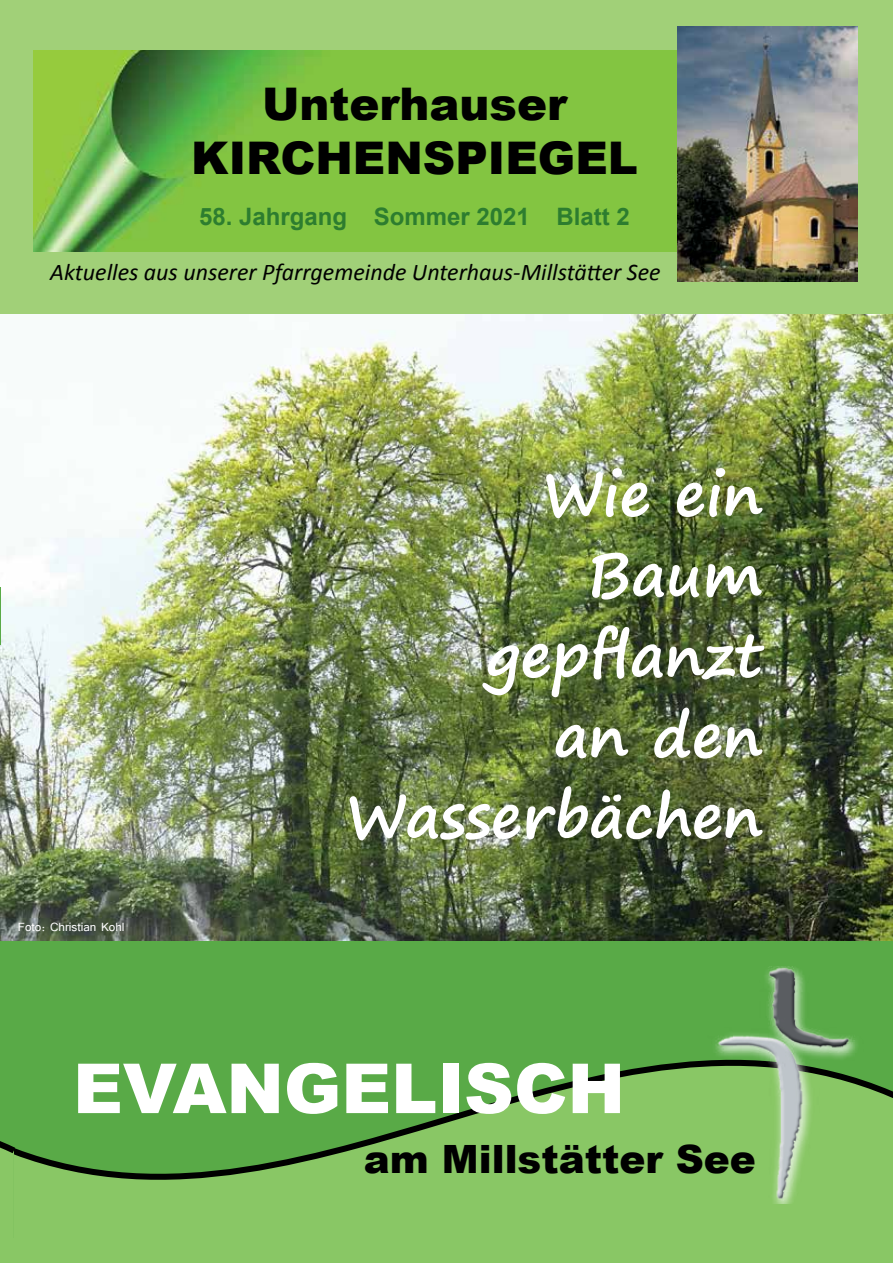
<style>
.page{position:relative;width:893px;height:1263px;background:#fff}
.page>*{position:absolute;margin:0;border:0;box-sizing:border-box;transform-origin:0 0}
.t1{font:900 69px "Arial";color:#fff}
.t2{font:700 60px/80.6px "Segoe Print";color:#fff;text-align:right}
.t3{font:900 45px/54px "Arial";color:#000;text-align:center}
.t4{font:900 39px "Arial";color:#000}
.t5{font:italic 24px "Calibri";color:#000}
.t6{font:700 24px "Arial";color:#2d7d2f}
.t7{font:15px "Tunga";color:#fff}
</style>
<div class="page">
<div style="left:0;top:906px;width:893px;height:271px;background:#59aa47"></div>
<img style="left:0;top:313px;width:893px;height:628px">
<div style="left:0;top:0;width:893px;height:313px;background:#a1d078"></div>
<img style="left:34px;top:51px;width:643px;height:200px">
<img style="left:677px;top:27px;width:181px;height:255px">
<svg style="left:0;top:1061px;width:893px;height:202px"></svg>
<img style="left:699px;top:967px;width:166px;height:236px">
<hr style="left:0;top:588px;width:1px;height:57px;background:#59aa47">
<h3 class="t3" style="left:191px;top:76px;width:448px">Unterhauser<br>KIRCHENSPIEGEL</h3>
<p class="t6" style="left:199px;top:200px;width:432px">58. Jahrgang Sommer 2021 Blatt 2</p>
<p class="t5" style="left:50px;top:255px;width:612px">Aktuelles aus unserer Pfarrgemeinde Unterhaus-Millstätter See</p>
<p class="t7" style="left:18px;top:917px;width:108px">Foto: Christian Kohl</p>
<h2 class="t2" style="left:346px;top:452px;width:418px">Wie ein<br>Baum gepflanzt<br>an den<br>Wasserbächen</h2>
<h1 class="t1" style="left:73px;top:1038px;width:553px">EVANGELISCH</h1>
<h3 class="t4" style="left:364px;top:1131px;width:394px">am Millstätter See</h3>
</div>
